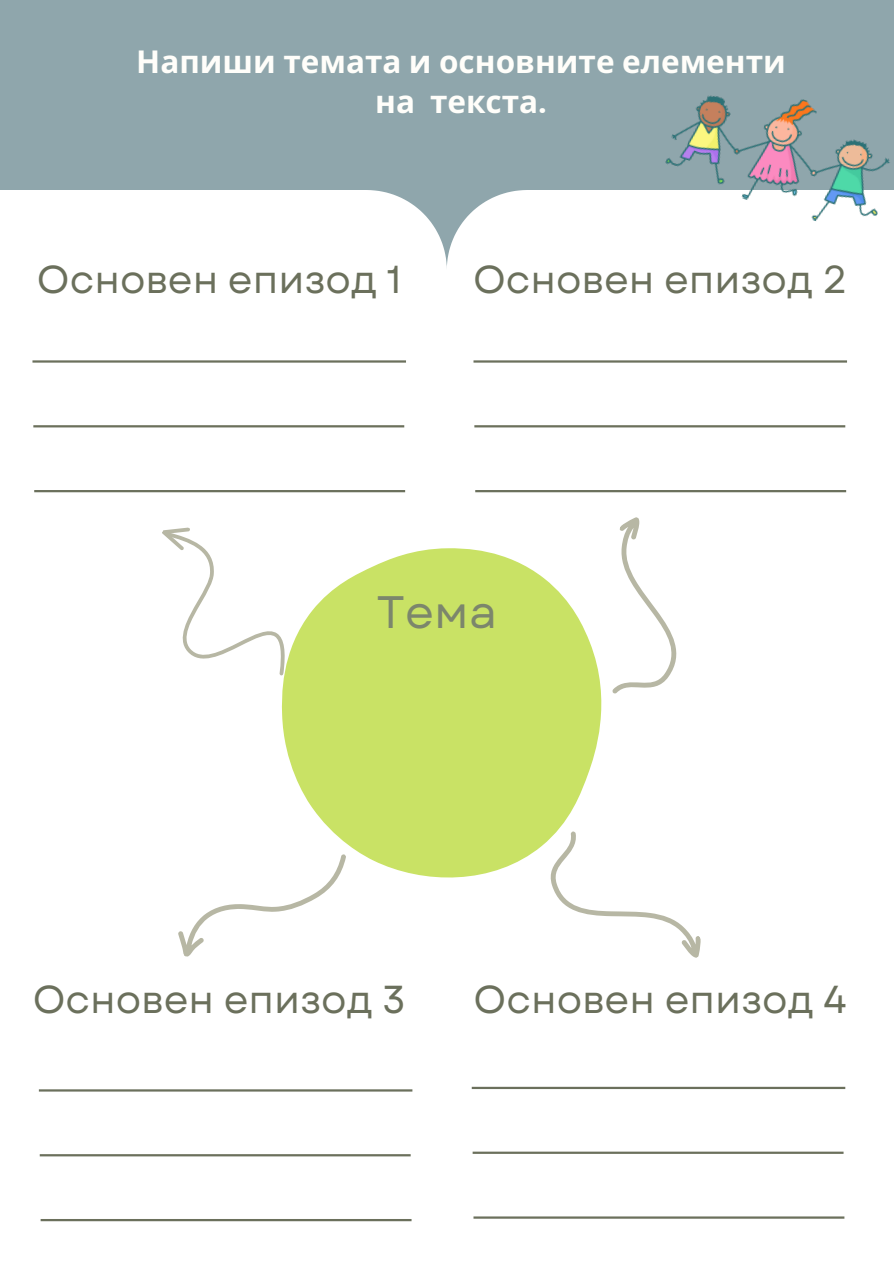
<style>
.page{position:relative;width:894px;height:1264px;background:#fff}
.page>*{position:absolute;margin:0;border:0;box-sizing:border-box;transform-origin:0 0}
.t1{font:45.45px "Garet";color:#7c866c}
.t2{font:39px "Garet";color:#6b705c}
.t3{font:700 31.5px/40.5px "Noto Sans";color:#fffefa;text-align:center}
.s1{font-family:"Canva Sans"}
</style>
<div class="page">
<svg style="left:281px;top:548px;width:321px;height:330px;background:#cee474"></svg>
<svg style="left:528px;top:802px;width:173px;height:156px"></svg>
<svg style="left:369px;top:190px;width:155px;height:78px"></svg>
<div style="left:0;top:0;width:893px;height:190px;background:#8fa6ac"></div>
<hr style="left:473px;top:360px;width:373px;height:2px;background:#6b705c">
<hr style="left:474px;top:425px;width:371px;height:2px;background:#6b705c">
<hr style="left:475px;top:490px;width:370px;height:2px;background:#6b705c">
<svg style="left:178px;top:830px;width:179px;height:127px"></svg>
<svg style="left:561px;top:517px;width:116px;height:195px"></svg>
<svg style="left:162px;top:527px;width:159px;height:174px"></svg>
<hr style="left:471px;top:1086px;width:374px;height:3px;background:#6b705c">
<hr style="left:472px;top:1151px;width:371px;height:2px;background:#6b705c">
<hr style="left:473px;top:1216px;width:371px;height:2px;background:#6b705c">
<hr style="left:39px;top:1089px;width:373px;height:2px;background:#6b705c">
<hr style="left:40px;top:1154px;width:370px;height:2px;background:#6b705c">
<hr style="left:41px;top:1218px;width:370px;height:3px;background:#6b705c">
<img style="left:665px;top:95px;width:225px;height:126px">
<hr style="left:32px;top:360px;width:374px;height:2px;background:#6b705c">
<hr style="left:33px;top:425px;width:371px;height:2px;background:#6b705c">
<hr style="left:34px;top:490px;width:371px;height:2px;background:#6b705c">
<p class="t3" style="left:136px;top:40px;width:651px">Напиши темата и основните елементи на текста<span class="s1">.</span></p>
<p class="t2" style="left:37px;top:251px;width:366px">Основен епизод 1</p>
<p class="t2" style="left:473px;top:251px;width:376px">Основен епизод 2</p>
<h2 class="t1" style="left:376px;top:579px;width:122px">Тема</h2>
<h2 class="t2" style="left:33px;top:971px;width:374px">Основен епизод 3</h2>
<p class="t2" style="left:473px;top:971px;width:374px">Основен епизод 4</p>
</div>
